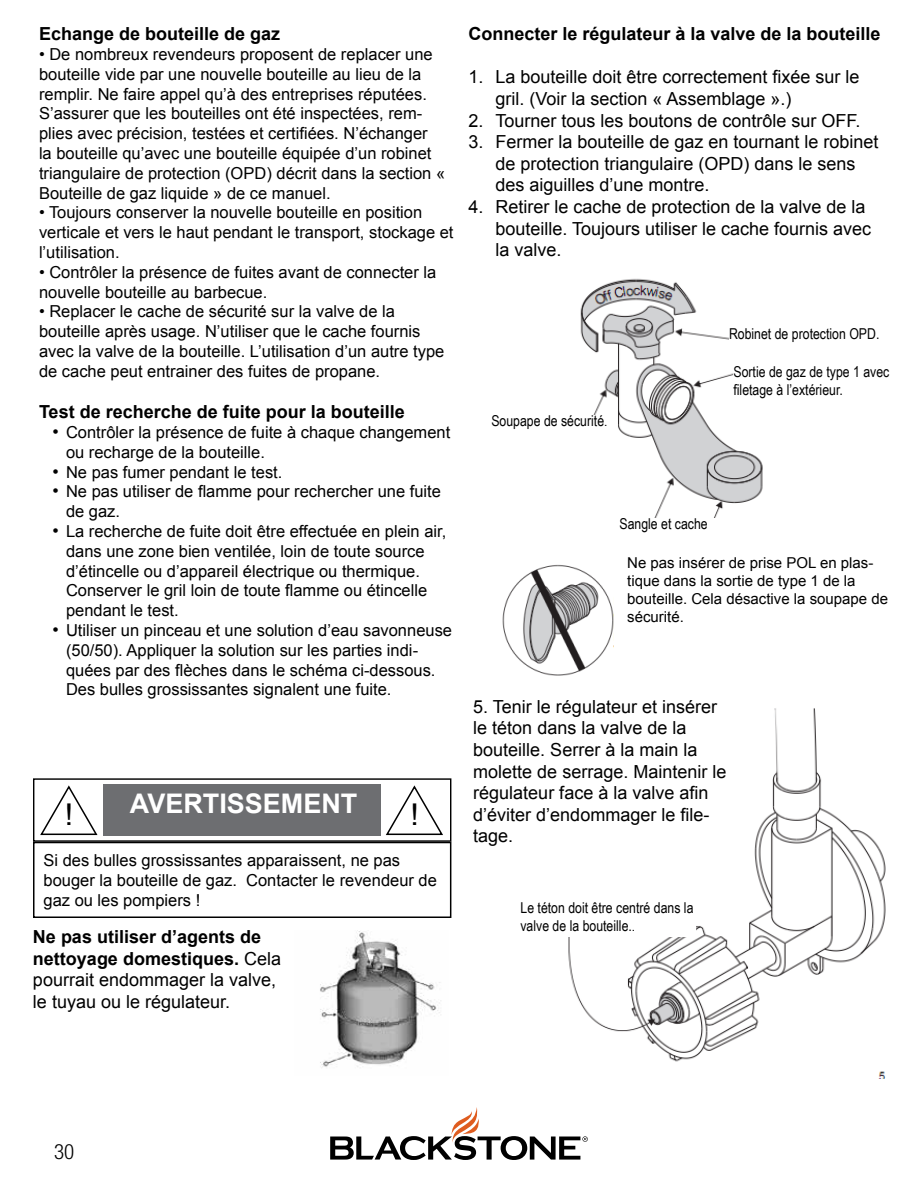
<style>
.page{position:relative;width:918px;height:1188px;background:#fff}
.page>*{position:absolute;margin:0;border:0;box-sizing:border-box;transform-origin:0 0}
.t1{font:30px "Arial";color:#000}
.t2{font:700 27px "Arial";color:#fff}
.t3{font:300 condensed 21px "Helvetica Neue LT Pro";color:#000}
.t4{font:18px/21.6px "Arial";color:#000}
.t5{font:700 18px "Arial";color:#000}
.t6{font:16.5px/19.8px "Arial";color:#000}
.t7{font:15px/18px "Arial Narrow";color:#000}
.t8{font:15px/18px "Arial";color:#000}
.s1{font-size:18px}
.s2{font-weight:700}
.s3{font-family:"Arial";font-size:12px}
</style>
<div class="page">
<svg style="left:330px;top:1107px;width:258px;height:53px"></svg>
<img style="left:568px;top:708px;width:318px;height:371px">
<div style="left:33px;top:842px;width:418px;height:76px;border:2px solid #000"></div>
<img style="left:320px;top:930px;width:121px;height:138px">
<img style="left:580px;top:278px;width:183px;height:240px">
<img style="left:502px;top:564px;width:112px;height:112px">
<div style="left:729px;top:328px;width:159px;height:31px;background:#fff"></div>
<div style="left:734px;top:366px;width:159px;height:31px;background:#fff"></div>
<div style="left:491px;top:415px;width:125px;height:31px;background:#fff"></div>
<div style="left:520px;top:902px;width:176px;height:35px;background:#fff"></div>
<div style="left:33px;top:778px;width:418px;height:64px;border:1px solid #000"></div>
<svg style="left:40px;top:785px;width:58px;height:51px"></svg>
<svg style="left:386px;top:785px;width:57px;height:51px"></svg>
<div style="left:103px;top:784px;width:278px;height:52px;background:#6d6e71"></div>
<p class="t5" style="left:39px;top:22px;width:243px">Echange de bouteille de gaz</p>
<p class="t6" style="left:39px;top:44px;width:408px">• De nombreux revendeurs proposent de replacer une bouteille vide par une nouvelle bouteille au lieu de la remplir. Ne faire appel qu’à des entreprises réputées.<br>S’assurer que les bouteilles ont été inspectées, rem&shy;plies avec précision, testées et certifiées. N’échanger<br>la bouteille qu’avec une bouteille équipée d’un robinet triangulaire de protection (OPD) décrit dans la section « Bouteille de gaz liquide » de ce manuel.</p>
<p class="t6" style="left:39px;top:203px;width:416px">• Toujours conserver la nouvelle bouteille en position verticale et vers le haut pendant le transport, stockage et l’utilisation.</p>
<p class="t6" style="left:39px;top:262px;width:399px">• Contrôler la présence de fuites avant de connecter la nouvelle bouteille au barbecue.</p>
<p class="t6" style="left:39px;top:302px;width:407px">• Replacer le cache de sécurité sur la valve de la bouteille après usage. N’utiliser que le cache fournis avec la valve de la bouteille. L’utilisation d’un autre type de cache peut entrainer des fuites de propane.</p>
<p class="t5" style="left:39px;top:400px;width:367px">Test de recherche de fuite pour la bouteille</p>
<p class="t6" style="left:66px;top:422px;width:386px;text-indent:-14px"><span class="s1">•</span> Contrôler la présence de fuite à chaque changement ou recharge de la bouteille.</p>
<p class="t6" style="left:52px;top:462px;width:231px"><span class="s1">•</span> Ne pas fumer pendant le test.</p>
<p class="t6" style="left:66px;top:482px;width:377px;text-indent:-14px"><span class="s1">•</span> Ne pas utiliser de flamme pour rechercher une fuite de gaz.</p>
<p class="t6" style="left:66px;top:521px;width:382px;text-indent:-14px"><span class="s1">•</span> La recherche de fuite doit être effectuée en plein air, dans une zone bien ventilée, loin de toute source d’étincelle ou d’appareil électrique ou thermique.<br>Conserver le gril loin de toute flamme ou étincelle pendant le test.</p>
<p class="t6" style="left:66px;top:620px;width:388px;text-indent:-14px"><span class="s1">•</span> Utiliser un pinceau et une solution d’eau savonneuse (50/50). Appliquer la solution sur les parties indi&shy;quées par des flèches dans le schéma ci-dessous.<br>Des bulles grossissantes signalent une fuite.</p>
<h2 class="t2" style="left:130px;top:786px;width:229px">AVERTISSEMENT</h2>
<h1 class="t1" style="left:65px;top:795px;width:10px">!</h1>
<h1 class="t1" style="left:410px;top:795px;width:10px">!</h1>
<p class="t6" style="left:44px;top:851px;width:395px">Si des bulles grossissantes apparaissent, ne pas bouger la bouteille de gaz. Contacter le revendeur de gaz ou les pompiers !</p>
<p class="t4" style="left:33px;top:926px;width:250px"><span class="s2">Ne pas utiliser d’agents de nettoyage domestiques.</span> Cela pourrait endommager la valve, le tuyau ou le régulateur.</p>
<p class="t5" style="left:468px;top:22px;width:414px">Connecter le régulateur à la valve de la bouteille</p>
<p class="t4" style="left:495px;top:66px;width:366px;text-indent:-27px">1. La bouteille doit être correctement fixée sur le gril. (Voir la section « Assemblage ».)</p>
<p class="t4" style="left:468px;top:110px;width:394px">2. Tourner tous les boutons de contrôle sur OFF.</p>
<p class="t4" style="left:495px;top:131px;width:385px;text-indent:-27px">3. Fermer la bouteille de gaz en tournant le robinet de protection triangulaire (OPD) dans le sens des aiguilles d’une montre.</p>
<p class="t4" style="left:495px;top:196px;width:377px;text-indent:-27px">4. Retirer le cache de protection de la valve de la bouteille. Toujours utiliser le cache fournis avec la valve.</p>
<p class="t7" style="left:491px;top:411px;width:118px">Soupape de sécurité<span class="s3">.</span></p>
<p class="t7" style="left:729px;top:324px;width:152px">Robinet de protection OPD.</p>
<p class="t7" style="left:734px;top:362px;width:157px">Sortie de gaz de type 1 avec filetage à l’extérieur.</p>
<p class="t7" style="left:620px;top:514px;width:90px">Sangle et cache</p>
<p class="t8" style="left:627px;top:554px;width:262px">Ne pas insérer de prise POL en plas&shy;tique dans la sortie de type 1 de la bouteille. Cela désactive la soupape de sécurité.</p>
<p class="t4" style="left:473px;top:696px;width:255px">5. Tenir le régulateur et insérer le téton dans la valve de la bouteille. Serrer à la main la molette de serrage. Maintenir le régulateur face à la valve afin d’éviter d’endommager le file&shy;tage.</p>
<p class="t7" style="left:520px;top:898px;width:175px">Le téton doit être centré dans la valve de la bouteille.<span class="s3">.</span></p>
<p class="t3" style="left:54px;top:1139px;width:22px">30</p>
</div>
